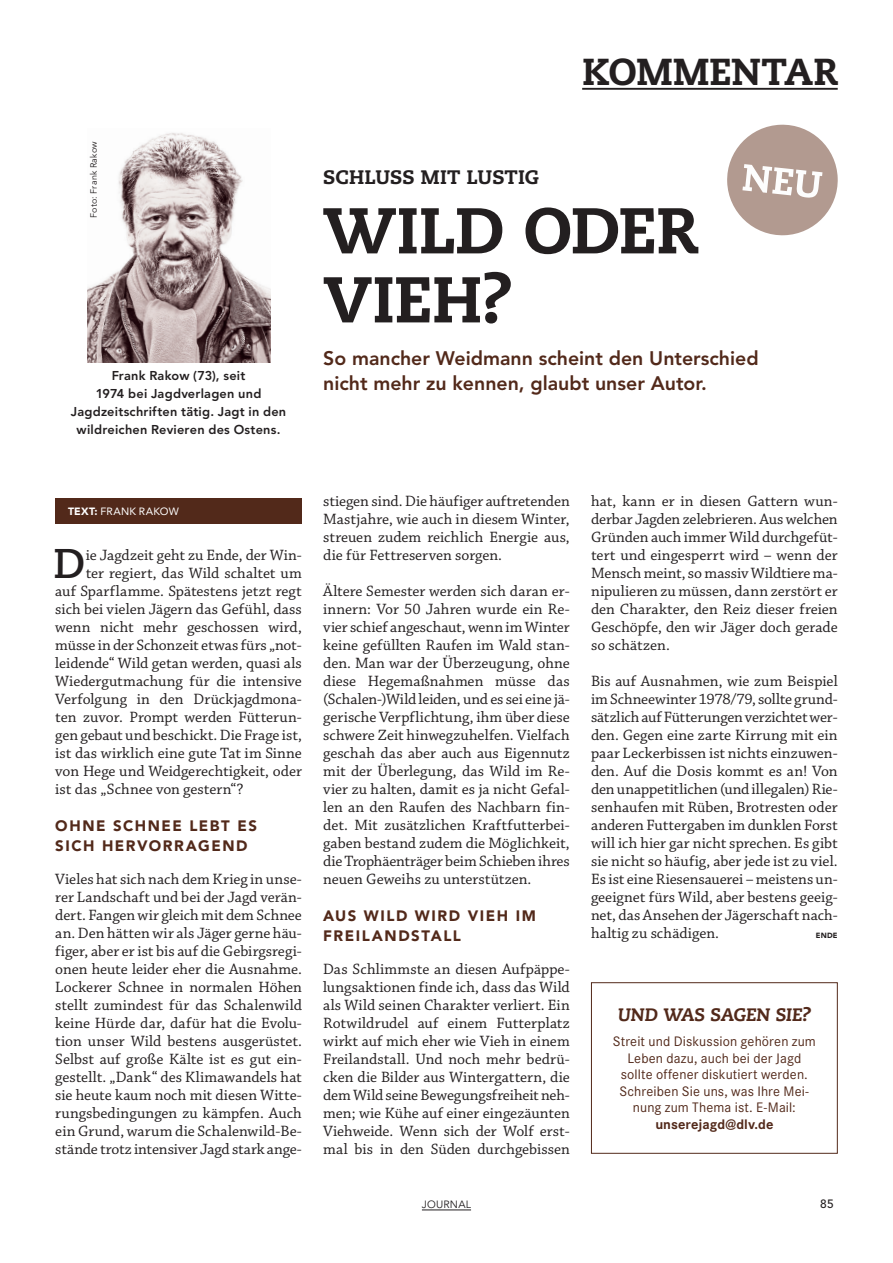
<style>
.page{position:relative;width:893px;height:1263px;background:#fff}
.page>*{position:absolute;margin:0;border:0;box-sizing:border-box;transform-origin:0 0}
.t1{font:800 64.5px/69px "Caecilia LT Std";letter-spacing:-.01em;color:#231f20}
.t2{font:700 41.4px "Caecilia LT Std";color:#231f20}
.t3{font:800 37.5px "Caecilia LT Std";color:#231f20}
.t4{font:800 19.5px/25.5px "Avenir LT Std";color:#52291a}
.t5{font:800 19.5px "Caecilia LT Std";color:#231f20}
.t6{font:italic 800 18px "Caecilia LT Std";letter-spacing:-.01em;color:#52291a}
.t7{font:15.75px/18px "Chaparral Pro";color:#231f20;text-align:justify}
.t8{font:900 15px/19.5px "Avenir LT Std";letter-spacing:.105em;color:#52291a}
.t9{font:13.5px/16.5px "Corporate S";letter-spacing:.01em;color:#52291a;text-align:center}
.t10{font:700 13.5px "Corporate S";letter-spacing:.005em;color:#52291a}
.t11{font:800 12.75px/18px "Avenir LT Std";letter-spacing:.02em;color:#231f20;text-align:center}
.t12{font:500 12px "Avenir LT Std";color:#231f20}
.t13{font:10.5px "Avenir LT Std";letter-spacing:.02em;color:#fff}
.t14{font:10.5px "Avenir LT Std";letter-spacing:.02em;color:#231f20}
.t15{font:9px "Avenir LT Std";letter-spacing:.02em;color:#231f20}
.t16{font:900 7.5px "Avenir LT Std";color:#231f20}
.s1{font-weight:900}
</style>
<div class="page">
<hr style="left:582px;top:88px;width:256px;height:2px;background:#231f20">
<div style="left:591px;top:982px;width:247px;height:172px;border:1px solid #52291a"></div>
<svg style="left:727px;top:124px;width:111px;height:112px"></svg>
<img style="left:87px;top:133px;width:183px;height:229px">
<div style="left:55px;top:498px;width:247px;height:26px;background:#52291a"></div>
<hr style="left:422px;top:1209px;width:49px;height:1px;background:#231f20">
<p class="t15" style="left:89px;top:218px;width:78px;rotate:-90deg">Foto: Frank Rakow</p>
<p class="t11" style="left:71px;top:366px;width:217px">Frank Rakow (73), seit<br>1974 bei Jagdverlagen und<br>Jagdzeitschriften tätig. Jagt in den wildreichen Revieren des Ostens.</p>
<h3 class="t3" style="left:582px;top:49px;width:257px">KOMMENTAR</h3>
<p class="t5" style="left:323px;top:165px;width:217px">SCHLUSS MIT LUSTIG</p>
<h1 class="t1" style="left:323px;top:197px;width:376px">WILD ODER<br>VIEH?</h1>
<p class="t4" style="left:323px;top:345px;width:437px">So mancher Weidmann scheint den Unterschied nicht mehr zu kennen, glaubt unser Autor.</p>
<p class="t13" style="left:68px;top:505px;width:112px"><span class="s1">TEXT:</span> FRANK RAKOW</p>
<h2 class="t2" style="left:54px;top:539px;width:34px">D</h2>
<p class="t7" style="left:86px;top:546px;width:218px">ie Jagdzeit geht zu Ende, der Win-</p>
<p class="t7" style="left:86px;top:564px;width:218px">ter regiert, das Wild schaltet um</p>
<p class="t7" style="left:55px;top:582px;width:248px">auf Sparflamme. Spätestens jetzt regt</p>
<p class="t7" style="left:55px;top:600px;width:248px">sich bei vielen Jägern das Gefühl, dass</p>
<p class="t7" style="left:55px;top:618px;width:248px">wenn nicht mehr geschossen wird,</p>
<p class="t7" style="left:55px;top:636px;width:248px">müsse in der Schonzeit etwas fürs „not-</p>
<p class="t7" style="left:55px;top:654px;width:248px">leidende“ Wild getan werden, quasi als</p>
<p class="t7" style="left:55px;top:672px;width:248px">Wiedergutmachung für die intensive</p>
<p class="t7" style="left:55px;top:690px;width:248px">Verfolgung in den Drückjagdmona-</p>
<p class="t7" style="left:55px;top:708px;width:248px">ten zuvor. Prompt werden Fütterun-</p>
<p class="t7" style="left:55px;top:726px;width:248px">gen gebaut und beschickt. Die Frage ist,</p>
<p class="t7" style="left:55px;top:744px;width:248px">ist das wirklich eine gute Tat im Sinne</p>
<p class="t7" style="left:55px;top:762px;width:248px">von Hege und Weidgerechtigkeit, oder</p>
<p class="t7" style="left:55px;top:780px;width:190px">ist das „Schnee von gestern“?</p>
<p class="t8" style="left:55px;top:816px;width:203px">OHNE SCHNEE LEBT ES<br>SICH HERVORRAGEND</p>
<p class="t7" style="left:55px;top:870px;width:248px">Vieles hat sich nach dem Krieg in unse&shy;rer Landschaft und bei der Jagd verän&shy;dert. Fangen wir gleich mit dem Schnee an. Den hätten wir als Jäger gerne häu&shy;figer, aber er ist bis auf die Gebirgsregi&shy;onen heute leider eher die Ausnahme.<br>Lockerer Schnee in normalen Höhen stellt zumindest für das Schalenwild keine Hürde dar, dafür hat die Evolu&shy;tion unser Wild bestens ausgerüstet.<br>Selbst auf große Kälte ist es gut ein&shy;gestellt. „Dank“ des Klimawandels hat sie heute kaum noch mit diesen Witte&shy;rungsbedingungen zu kämpfen. Auch ein Grund, warum die Schalenwild-Be&shy;stände trotz intensiver Jagd stark ange-</p>
<p class="t7" style="left:323px;top:492px;width:248px">stiegen sind. Die häufiger auftretenden Mastjahre, wie auch in diesem Winter, streuen zudem reichlich Energie aus, die für Fettreserven sorgen.</p>
<p class="t7" style="left:323px;top:582px;width:248px">Ältere Semester werden sich daran er&shy;innern: Vor 50 Jahren wurde ein Re&shy;vier schief angeschaut, wenn im Winter keine gefüllten Raufen im Wald stan&shy;den. Man war der Überzeugung, ohne diese Hegemaßnahmen müsse das (Schalen-)Wild leiden, und es sei eine jä&shy;gerische Verpflichtung, ihm über diese schwere Zeit hinwegzuhelfen. Vielfach geschah das aber auch aus Eigennutz mit der Überlegung, das Wild im Re&shy;vier zu halten, damit es ja nicht Gefal&shy;len an den Raufen des Nachbarn fin&shy;det. Mit zusätzlichen Kraftfutterbei&shy;gaben bestand zudem die Möglichkeit, die Trophäenträger beim Schieben ihres neuen Geweihs zu unterstützen.</p>
<p class="t8" style="left:323px;top:906px;width:214px">AUS WILD WIRD VIEH IM<br>FREILANDSTALL</p>
<p class="t7" style="left:323px;top:960px;width:248px">Das Schlimmste an diesen Aufpäppe&shy;lungsaktionen finde ich, dass das Wild als Wild seinen Charakter verliert. Ein Rotwildrudel auf einem Futterplatz wirkt auf mich eher wie Vieh in einem Freilandstall. Und noch mehr bedrü&shy;cken die Bilder aus Wintergattern, die dem Wild seine Bewegungsfreiheit neh&shy;men; wie Kühe auf einer eingezäunten Viehweide. Wenn sich der Wolf erst&shy;mal bis in den Süden durchgebissen</p>
<p class="t7" style="left:591px;top:492px;width:248px">hat, kann er in diesen Gattern wun&shy;derbar Jagden zelebrieren. Aus welchen Gründen auch immer Wild durchgefüt&shy;tert und eingesperrt wird – wenn der Mensch meint, so massiv Wildtiere ma&shy;nipulieren zu müssen, dann zerstört er den Charakter, den Reiz dieser freien Geschöpfe, den wir Jäger doch gerade so schätzen.</p>
<p class="t7" style="left:591px;top:672px;width:248px">Bis auf Ausnahmen, wie zum Beispiel im Schneewinter 1978/79, sollte grund&shy;sätzlich auf Fütterungen verzichtet wer&shy;den. Gegen eine zarte Kirrung mit ein paar Leckerbissen ist nichts einzuwen&shy;den. Auf die Dosis kommt es an! Von den unappetitlichen (und illegalen) Rie&shy;senhaufen mit Rüben, Brotresten oder anderen Futtergaben im dunklen Forst will ich hier gar nicht sprechen. Es gibt sie nicht so häufig, aber jede ist zu viel.<br>Es ist eine Riesensauerei – meistens un&shy;geeignet fürs Wild, aber bestens geeig&shy;net, das Ansehen der Jägerschaft nach&shy;haltig zu schädigen.</p>
<p class="t16" style="left:816px;top:930px;width:23px">ENDE</p>
<p class="t6" style="left:618px;top:1004px;width:195px">UND WAS SAGEN SIE?</p>
<p class="t9" style="left:613px;top:1033px;width:205px">Streit und Diskussion gehören zum<br>Leben dazu, auch bei der Jagd sollte offener diskutiert werden.<br>Schreiben Sie uns, was Ihre Mei&shy;nung zum Thema ist. E-Mail:</p>
<p class="t10" style="left:655px;top:1116px;width:120px">unserejagd@dlv.de</p>
<p class="t14" style="left:422px;top:1198px;width:51px">JOURNAL</p>
<p class="t12" style="left:820px;top:1196px;width:15px">85</p>
</div>
